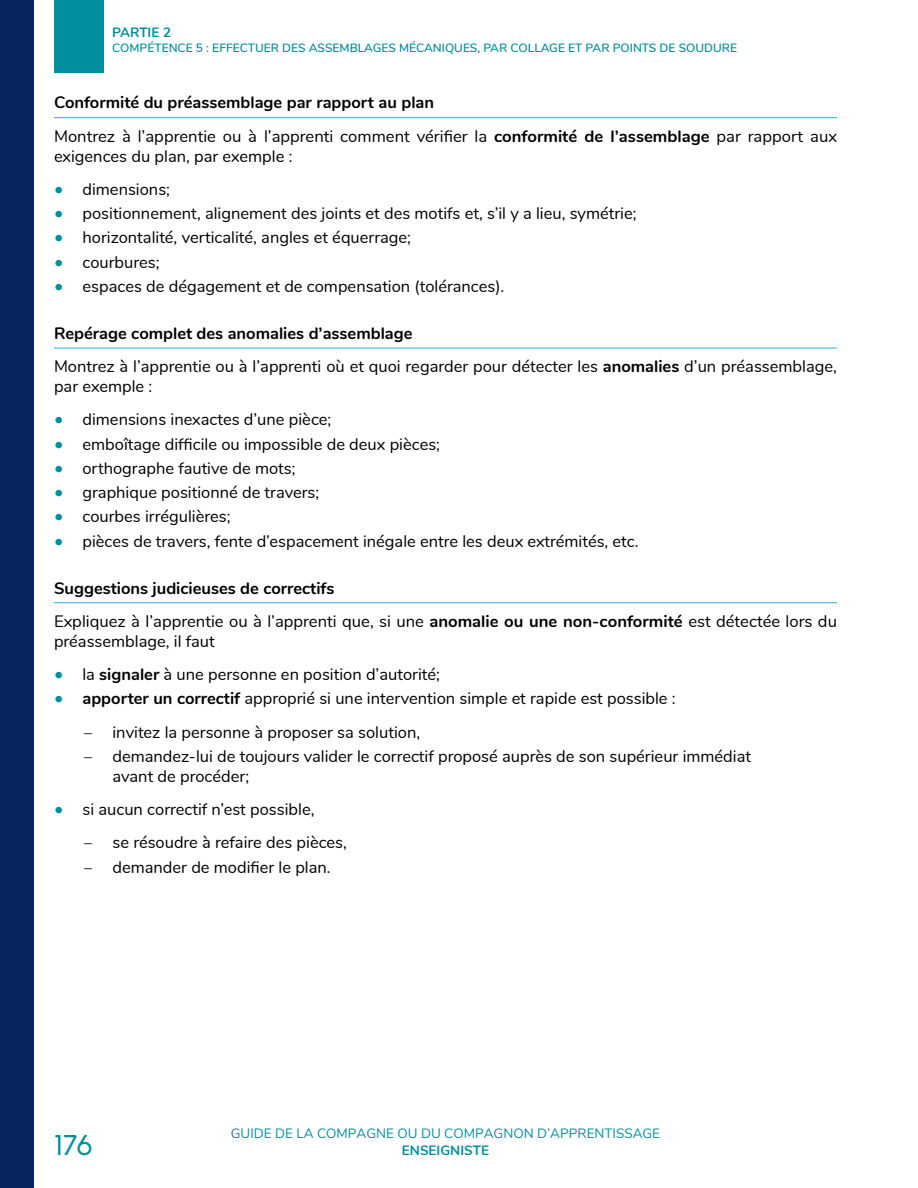
<style>
.page{position:relative;width:918px;height:1188px;background:#fff}
.page>*{position:absolute;margin:0;border:0;box-sizing:border-box;transform-origin:0 0}
.t1{font:28.5px "Solomon Sans Normal";color:#008f9e}
.t2{font:16.5px/19.8px "Nunito";color:#000}
.t3{font:700 16.5px "Nunito";color:#000}
.t4{font:13.5px "Nunito";color:#008f9e}
.t5{font:700 13.5px "Nunito";color:#008f9e}
.t6{font:600 12px "Nunito";color:#008f9e}
.s1{font-weight:700}
.s2{font-size:18px;color:#008f9e}
</style>
<div class="page">
<div style="left:54px;top:0;width:49px;height:73px;background:#008f9e"></div>
<div style="left:0;top:0;width:34px;height:1188px;background:#052460"></div>
<hr style="left:54px;top:117px;width:783px;height:1px;background:#28aae1">
<hr style="left:54px;top:348px;width:783px;height:1px;background:#28aae1">
<hr style="left:54px;top:603px;width:783px;height:1px;background:#28aae1">
<p class="t5" style="left:112px;top:23px;width:60px">Partie 2</p>
<p class="t6" style="left:112px;top:39px;width:626px">COMPÉTENCE 5 : EFFECTUER DES ASSEMBLAGES MÉCANI QUES, PAR COLLAGE ET PAR POI NTS DE SOUDURE</p>
<h5 class="t3" style="left:54px;top:91px;width:382px">Conformité du préassemblage par rapport au plan</h5>
<p class="t2" style="left:54px;top:125px;width:785px">Montrez à l’apprentie ou à l’apprenti comment vérifier la <span class="s1">conformité de l’assemblage</span> par rapport aux exigences du plan, par exemple :</p>
<p class="t2" style="left:54px;top:178px;width:118px"><span class="s2">•</span> dimensions;</p>
<p class="t2" style="left:54px;top:203px;width:584px"><span class="s2">•</span> positionnement, alignement des joints et des motifs et, s’il y a lieu, symétrie;</p>
<p class="t2" style="left:54px;top:227px;width:359px"><span class="s2">•</span> horizontalité, verticalité, angles et équerrage;</p>
<p class="t2" style="left:54px;top:251px;width:107px"><span class="s2">•</span> courbures;</p>
<p class="t2" style="left:54px;top:276px;width:452px"><span class="s2">•</span> espaces de dégagement et de compensation (tolérances).</p>
<h5 class="t3" style="left:54px;top:321px;width:360px">Repérage complet des anomalies d’assemblage</h5>
<p class="t2" style="left:54px;top:356px;width:785px">Montrez à l’apprentie ou à l’apprenti où et quoi regarder pour détecter les <span class="s1">anomalies</span> d’un préassemblage, par exemple :</p>
<p class="t2" style="left:54px;top:409px;width:279px"><span class="s2">•</span> dimensions inexactes d’une pièce;</p>
<p class="t2" style="left:54px;top:433px;width:388px"><span class="s2">•</span> emboîtage difficile ou impossible de deux pièces;</p>
<p class="t2" style="left:54px;top:457px;width:243px"><span class="s2">•</span> orthographe fautive de mots;</p>
<p class="t2" style="left:54px;top:482px;width:267px"><span class="s2">•</span> graphique positionné de travers;</p>
<p class="t2" style="left:54px;top:506px;width:178px"><span class="s2">•</span> courbes irrégulières;</p>
<p class="t2" style="left:54px;top:530px;width:586px"><span class="s2">•</span> pièces de travers, fente d’espacement inégale entre les deux extrémités, etc.</p>
<h5 class="t3" style="left:54px;top:576px;width:282px">Suggestions judicieuses de correctifs</h5>
<p class="t2" style="left:54px;top:610px;width:785px">Expliquez à l’apprentie ou à l’apprenti que, si une <span class="s1">anomalie ou une non-conformité</span> est détectée lors du préassemblage, il faut</p>
<p class="t2" style="left:54px;top:663px;width:387px"><span class="s2">•</span> la <span class="s1">signaler</span> à une personne en position d’autorité;</p>
<p class="t2" style="left:54px;top:688px;width:623px"><span class="s2">•</span> <span class="s1">apporter un correctif</span> approprié si une intervention simple et rapide est possible :</p>
<p class="t2" style="left:84px;top:721px;width:338px">– invitez la personne à proposer sa solution,</p>
<p class="t2" style="left:112px;top:745px;width:640px;text-indent:-28px">– demandez-lui de toujours valider le correctif proposé auprès de son supérieur immédiat avant de procéder;</p>
<p class="t2" style="left:54px;top:798px;width:262px"><span class="s2">•</span> si aucun correctif n’est possible,</p>
<p class="t2" style="left:84px;top:832px;width:264px">– se résoudre à refaire des pièces,</p>
<p class="t2" style="left:84px;top:856px;width:248px">– demander de modifier le plan.</p>
<h1 class="t1" style="left:54px;top:1129px;width:40px">176</h1>
<p class="t4" style="left:231px;top:1124px;width:431px">GUIDE DE LA COMPAGNE OU DU COMPAGNON D’APPRENTISSAGE</p>
<p class="t5" style="left:402px;top:1140px;width:89px">ENSEIGNISTE</p>
</div>
